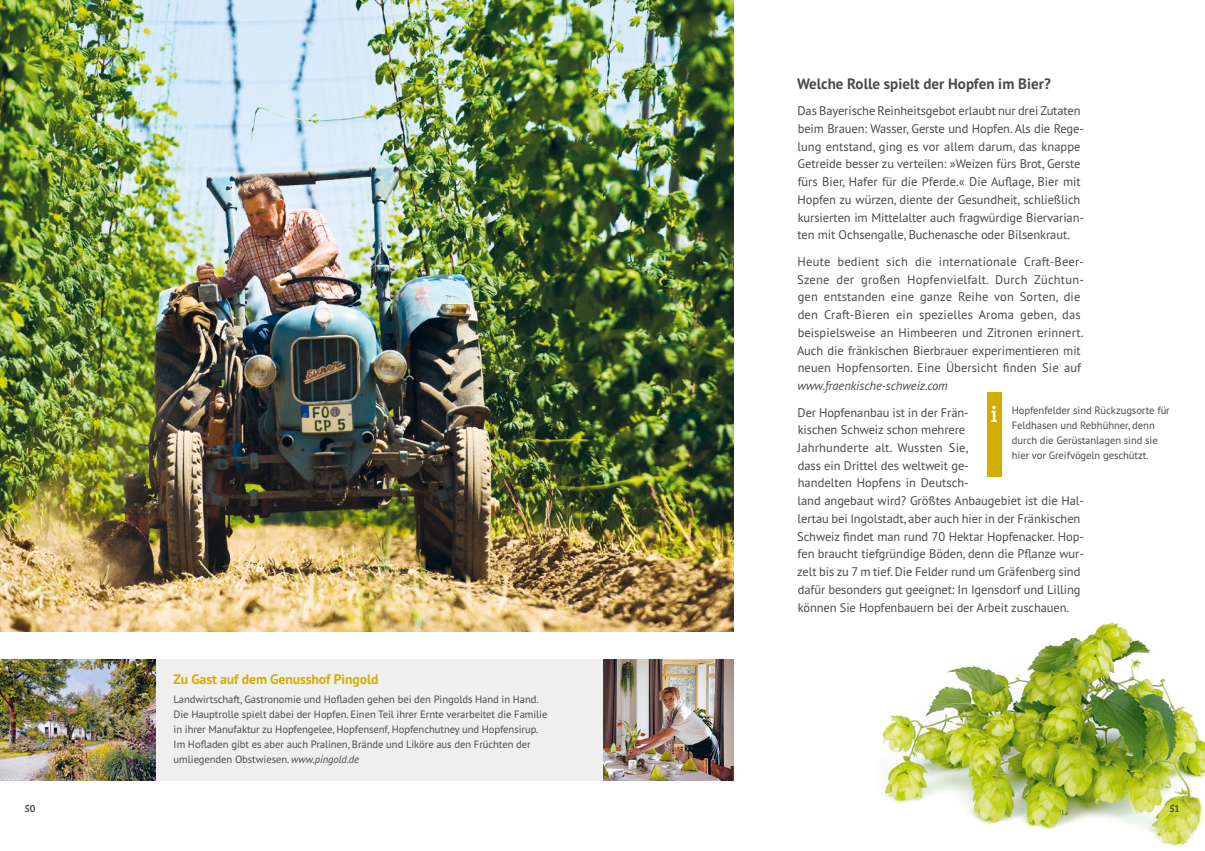
<style>
.page{position:relative;width:1205px;height:851px;background:#fff}
.page>*{position:absolute;margin:0;border:0;box-sizing:border-box;transform-origin:0 0}
.t1{font:700 15px "PT Sans Pro";color:#4a4a49}
.t2{font:700 13.75px "PT Sans Pro";letter-spacing:-.005em;color:#d3ae00}
.t3{font:12.5px/17.8px "PT Sans Pro";letter-spacing:-.005em;color:#4a4a49}
.t4{font:italic 12.5px "PT Sans Pro";letter-spacing:-.005em;color:#4a4a49}
.t5{font:10.62px/15px "PT Sans Pro";letter-spacing:-.005em;color:#4a4a49}
.t6{font:10.62px "Bree Serif";color:#4a4a49}
.s1{font-style:italic}
</style>
<div class="page">
<img style="left:882px;top:623px;width:323px;height:223px">
<img style="left:603px;top:659px;width:130px;height:121px">
<div style="left:987px;top:391px;width:14px;height:85px;background:#d3ae00"></div>
<svg style="left:991px;top:406px;width:6px;height:16px"></svg>
<img style="left:602px;top:0;width:131px;height:631px">
<img style="left:0;top:0;width:602px;height:781px">
<hr style="left:602px;top:659px;width:1px;height:121px;background:#a42429">
<div style="left:156px;top:659px;width:446px;height:121px;background:#efefef"></div>
<img style="left:0;top:659px;width:156px;height:121px">
<p class="t6" style="left:24px;top:800px;width:12px">50</p>
<p class="t2" style="left:174px;top:670px;width:206px">Zu Gast auf dem Genusshof Pingold</p>
<p class="t5" style="left:174px;top:691px;width:375px">Landwirtschaft, Gastronomie und Hofladen gehen bei den Pingolds Hand in Hand.<br>Die Hauptrolle spielt dabei der Hopfen. Einen Teil ihrer Ernte verarbeitet die Familie in ihrer Manufaktur zu Hopfengelee, Hopfensenf, Hopfenchutney und Hopfensirup.<br>Im Hofladen gibt es aber auch Pralinen, Brände und Liköre aus den Früchten der umliegenden Obstwiesen. <span class="s1">www.pingold.de</span></p>
<p class="t1" style="left:797px;top:73px;width:255px">Welche Rolle spielt der Hopfen im Bier?</p>
<p class="t3" style="left:797px;top:102px;width:288px">Das Bayerische Reinheitsgebot erlaubt nur drei Zutaten beim Brauen: Wasser, Gerste und Hopfen. Als die Rege&shy;lung entstand, ging es vor allem darum, das knappe Getreide besser zu verteilen: »Weizen fürs Brot, Gerste fürs Bier, Hafer für die Pferde.« Die Auflage, Bier mit Hopfen zu würzen, diente der Gesundheit, schließlich kursierten im Mittelalter auch fragwürdige Biervarian&shy;ten mit Ochsengalle, Buchenasche oder Bilsenkraut.</p>
<p class="t3" style="left:797px;top:252px;width:288px">Heute bedient sich die internationale Craft-Beer-Szene der großen Hopfenvielfalt. Durch Züchtun&shy;gen entstanden eine ganze Reihe von Sorten, die den Craft-Bieren ein spezielles Aroma geben, das beispielsweise an Himbeeren und Zitronen erinnert.<br>Auch die fränkischen Bierbrauer experimentieren mit neuen Hopfensorten. Eine Übersicht finden Sie auf</p>
<p class="t4" style="left:797px;top:377px;width:152px">www.fraenkische-schweiz.com</p>
<p class="t3" style="left:797px;top:403px;width:288px">Der Hopfenanbau ist in der Frän-<br>kischen Schweiz schon mehrere<br>Jahrhunderte alt. Wussten Sie,<br>dass ein Drittel des weltweit ge-<br>handelten Hopfens in Deutsch-<br>land angebaut wird? Größtes Anbaugebiet ist die Hal&shy;lertau bei Ingolstadt, aber auch hier in der Fränkischen Schweiz findet man rund 70 Hektar Hopfenacker. Hop&shy;fen braucht tiefgründige Böden, denn die Pflanze wur&shy;zelt bis zu 7 m tief. Die Felder rund um Gräfenberg sind dafür besonders gut geeignet: In Igensdorf und Lilling können Sie Hopfenbauern bei der Arbeit zuschauen.</p>
<p class="t5" style="left:1012px;top:402px;width:160px">Hopfenfelder sind Rückzugsorte für Feldhasen und Rebhühner, denn durch die Gerüstanlagen sind sie hier vor Greifvögeln geschützt.</p>
<p class="t6" style="left:1169px;top:800px;width:11px">51</p>
</div>
